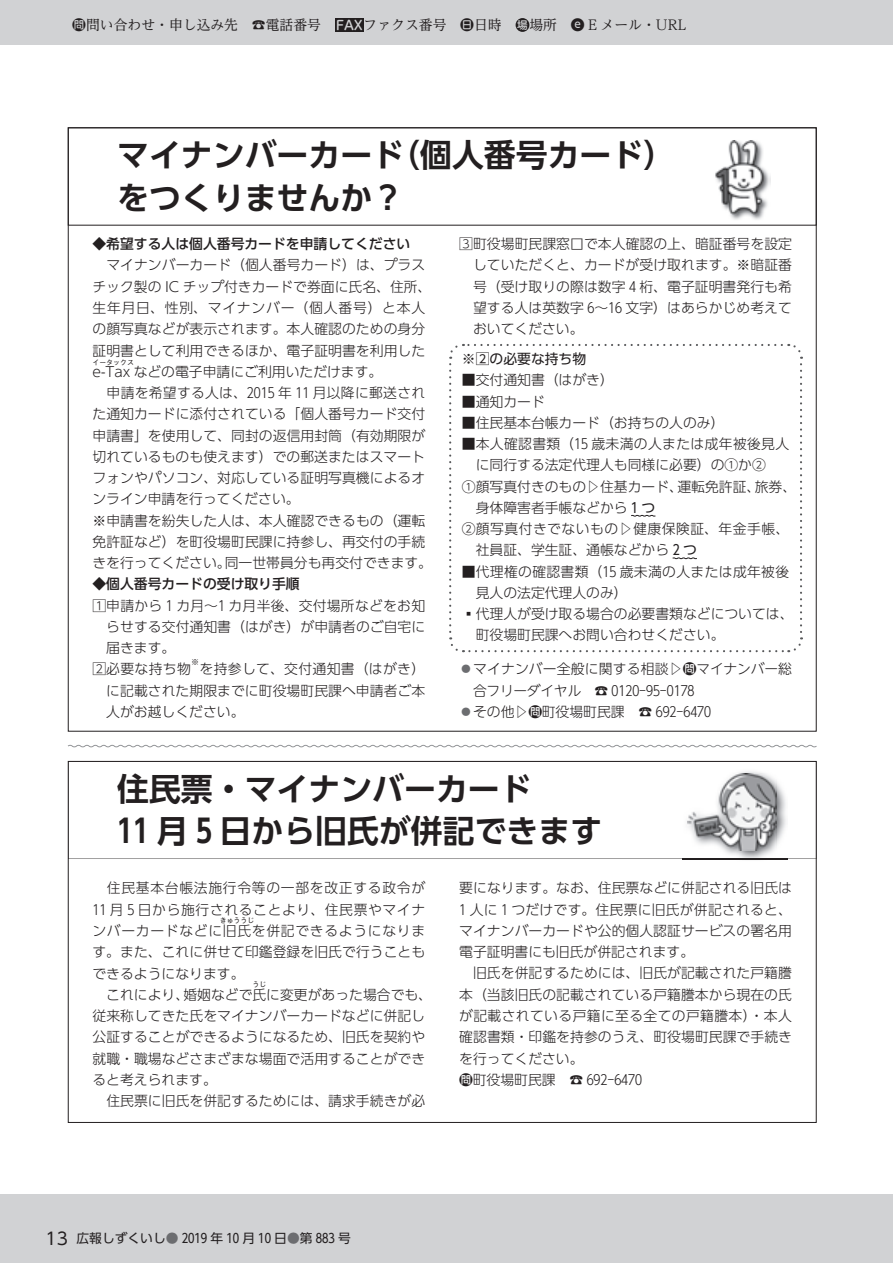
<style>
.page{position:relative;width:893px;height:1263px;background:#fff}
.page>*{position:absolute;margin:0;border:0;box-sizing:border-box;transform-origin:0 0}
.t1{font:700 31.95px/42.5px "UD Shin Go Pr 6 N De";color:#231f20}
.t2{font:16.95px "UD Shin Go Pr 6 N";color:#231f20}
.t3{font:300 13.8px/21.3px "UD Shin Go Pr 6 N";letter-spacing:.005em;color:#231f20;text-align:justify}
.t4{font:300 13.8px/21.3px "UD Shin Go Pr 6 N";letter-spacing:.025em;color:#231f20}
.t5{font:13.8px "UD Reimin Pr 6 N";color:#231f20}
.t6{font:500 13.8px "UD Shin Go Pr 6 N";color:#231f20}
.t7{font:300 13.8px "UD Shin Go Pr 6 N";letter-spacing:.035em;color:#231f20}
.t8{font:13.8px "UD Shin Go Pr 6 N";color:#231f20}
.t9{font:300 13.8px "UD Shin M Go Pr 6 N";letter-spacing:-.025em;color:#231f20}
.t10{font:12.75px "UD Shin Go Pr 6 N";color:#231f20}
.t11{font:300 8.1px "UD Shin Go Pr 6 N";color:#231f20}
.t12{font:300 6.9px "UD Shin Go Pr 6 N";color:#231f20}
.s1{font-family:"UD Shin M Go Pr 6 N";font-weight:500}
.s2{font-family:"UD Shin M Go Pr 6 N";font-weight:500;font-size:12.75px;color:#d1d2d4}
.s3{font-family:"UD Shin M Go Pr 6 N";font-weight:500;font-size:10.65px;color:#d1d2d4}
.s4{font-weight:400}
.s5{color:#6c6d70}
.s6{font-family:"UD Shin M Go Pr 6 N"}
</style>
<div class="page">
<div style="left:0;top:1195px;width:893px;height:68px;background:#d1d2d4"></div>
<div style="left:0;top:0;width:893px;height:45px;background:#d1d2d4"></div>
<div style="left:335px;top:18px;width:29px;height:14px;background:#231f20"></div>
<div style="left:516px;top:18px;width:13px;height:14px;background:#231f20;border-radius:50%"></div>
<svg style="left:68px;top:761px;width:748px;height:98px"></svg>
<svg style="left:68px;top:744px;width:749px;height:4px"></svg>
<img style="left:683px;top:769px;width:105px;height:91px">
<img style="left:683px;top:858px;width:105px;height:1px">
<img style="left:688px;top:774px;width:89px;height:76px">
<img style="left:730px;top:140px;width:33px;height:80px">
<img style="left:715px;top:141px;width:55px;height:74px">
<svg style="left:449px;top:343px;width:354px;height:310px"></svg>
<p class="t5" style="left:72px;top:14px;width:615px"><span class="s1">問</span>問い合わせ・申し込み先　☎電話番号　<span class="s2">FAX</span>ファクス番号　<span class="s1">日</span>日時　<span class="s3">場</span>場所　<span class="s1">e</span> E メール・URL</p>
<h1 class="t1" style="left:117px;top:133px;width:289px">マイナンバーカードをつくりませんか?</h1>
<h1 class="t1" style="left:388px;top:133px;width:289px">（個人番号カード(</h1>
<p class="t6" style="left:92px;top:233px;width:319px">◆希望する人は個人番号カードを申請してください</p>
<p class="t3" style="left:92px;top:254px;width:340px;text-align:left">　マイナンバーカード（個人番号カード）は、プラスチック製の IC チップ付きカードで券面に氏名、住所、生年月日、性別、マイナンバー（個人番号）と本人の顔写真などが表示されます。本人確認のための身分証明書として利用できるほか、電子証明書を利用したe Tax などの電子申請にご利用いただけます。</p>
<p class="t12" style="left:92px;top:357px;width:43px">イータックス</p>
<p class="t3" style="left:101px;top:360px;width:6px">-</p>
<p class="t3" style="left:92px;top:382px;width:334px">　申請を希望する人は、2015 年 11 月以降に郵送され</p>
<p class="t3" style="left:92px;top:403px;width:334px">た通知カードに添付されている「個人番号カード交付</p>
<p class="t3" style="left:92px;top:424px;width:334px">申請書」を使用して、同封の返信用封筒（有効期限が</p>
<p class="t3" style="left:92px;top:445px;width:334px">切れているものも使えます）での郵送またはスマート</p>
<p class="t3" style="left:92px;top:467px;width:334px">フォンやパソコン、対応している証明写真機によるオ</p>
<p class="t3" style="left:92px;top:488px;width:209px">ンライン申請を行ってください。</p>
<p class="t3" style="left:92px;top:509px;width:334px">※申請書を紛失した人は、本人確認できるもの（運転</p>
<p class="t3" style="left:92px;top:530px;width:334px">免許証など）を町役場町民課に持参し、再交付の手続</p>
<p class="t3" style="left:225px;top:552px;width:209px">同一世帯員分も再交付できます。</p>
<p class="t3" style="left:92px;top:552px;width:140px">きを行ってください。</p>
<p class="t6" style="left:92px;top:573px;width:209px">◆個人番号カードの受け取り手順</p>
<p class="t3" style="left:106px;top:594px;width:320px;text-indent:-14px">♳申請から 1 カ月〜1 カ月半後、交付場所などをお知らせする交付通知書（はがき）が申請者のご自宅に届きます。</p>
<p class="t11" style="left:191px;top:655px;width:10px">※</p>
<p class="t3" style="left:92px;top:658px;width:100px">♴必要な持ち物</p>
<p class="t3" style="left:106px;top:658px;width:320px;text-indent:93px">を持参して、交付通知書（はがき(に記載された期限までに町役場町民課へ申請者ご本人がお越しください。</p>
<p class="t3" style="left:473px;top:233px;width:320px;text-indent:-14px">♵町役場町民課窓口で本人確認の上、暗証番号を設定していただくと、カードが受け取れます。※暗証番号（受け取りの際は数字 4 桁、電子証明書発行も希望する人は英数字 〜6 16 文字）はあらかじめ考えておいてください。</p>
<p class="t8" style="left:462px;top:348px;width:126px">※♴の必要な持ち物</p>
<p class="t3" style="left:462px;top:369px;width:154px">■交付通知書（はがき(</p>
<p class="t3" style="left:462px;top:390px;width:84px">■通知カード</p>
<p class="t3" style="left:462px;top:411px;width:264px">■住民基本台帳カード（お持ちの人のみ(</p>
<p class="t4" style="left:462px;top:433px;width:329px">■本人確認書類（15 歳未満の人または成年被後見人</p>
<p class="t3" style="left:476px;top:454px;width:292px">に同行する法定代理人も同様に必要）の①か2</p>
<p class="t3" style="left:755px;top:475px;width:43px">旅券、</p>
<p class="t3" style="left:462px;top:475px;width:223px">①顔写真付きのもの▷住基カード、</p>
<p class="t3" style="left:476px;top:497px;width:181px">身体障害者手帳などから <span class="s4">1 つ</span></p>
<p class="t7" style="left:462px;top:518px;width:329px">②顔写真付きでないもの▷健康保険証、年金手帳、</p>
<p class="t3" style="left:476px;top:539px;width:223px">社員証、学生証、通帳などから <span class="s4">2 つ</span></p>
<p class="t4" style="left:476px;top:560px;width:315px;text-indent:-14px">■代理権の確認書類（15 歳未満の人または成年被後見人の法定代理人のみ(</p>
<p class="t3" style="left:476px;top:603px;width:319px;text-indent:-14px">▪代理人が受け取る場合の必要書類などについては、町役場町民課へお問い合わせください。</p>
<p class="t3" style="left:677px;top:475px;width:84px">運転免許証、</p>
<p class="t3" style="left:594px;top:658px;width:199px;text-indent:-135px"><span class="s5">⃝</span>マイナンバー全般に関する相談▷<span class="s1">問</span><span class="s6">マイナンバー総</span>☎ 0120-95-0178</p>
<p class="t9" style="left:473px;top:679px;width:110px">合フリーダイヤル</p>
<p class="t3" style="left:459px;top:700px;width:167px"><span class="s5">⃝</span>その他▷<span class="s1">問</span>町役場町民課</p>
<p class="t3" style="left:639px;top:700px;width:74px">☎ 692-6470</p>
<h1 class="t1" style="left:117px;top:767px;width:487px">住民票・マイナンバーカード<br>₁₁ 月 ₅ 日から旧氏が併記できます</h1>
<p class="t3" style="left:92px;top:877px;width:334px">　住民基本台帳法施行令等の一部を改正する政令が11 月 5 日から施行されることより、住民票やマイナンバーカードなどに旧氏を併記できるようになりま</p>
<p class="t12" style="left:220px;top:915px;width:36px">きゅううじ</p>
<p class="t3" style="left:92px;top:941px;width:334px">す。また、これに併せて印鑑登録を旧氏で行うことも</p>
<p class="t3" style="left:92px;top:962px;width:154px">できるようになります。</p>
<p class="t3" style="left:183px;top:983px;width:250px">婚姻などで氏に変更があった場合でも、</p>
<p class="t12" style="left:252px;top:978px;width:15px">うじ</p>
<p class="t3" style="left:92px;top:1005px;width:334px;text-align:left">従来称してきた氏をマイナンバーカードなどに併記し公証することができるようになるため、旧氏を契約や就職・職場などさまざまな場面で活用することができると考えられます。<br>　住民票に旧氏を併記するためには、請求手続きが必</p>
<p class="t3" style="left:92px;top:983px;width:98px">　これにより、</p>
<p class="t3" style="left:459px;top:877px;width:334px">要になります。なお、住民票などに併記される旧氏は</p>
<p class="t3" style="left:459px;top:898px;width:334px">1 人に 1 つだけです。住民票に旧氏が併記されると、</p>
<p class="t3" style="left:459px;top:919px;width:334px">マイナンバーカードや公的個人認証サービスの署名用</p>
<p class="t3" style="left:459px;top:941px;width:236px">電子証明書にも旧氏が併記されます。</p>
<p class="t3" style="left:459px;top:962px;width:334px">　旧氏を併記するためには、旧氏が記載された戸籍謄</p>
<p class="t3" style="left:459px;top:983px;width:334px">本（当該旧氏の記載されている戸籍謄本から現在の氏</p>
<p class="t4" style="left:459px;top:1004px;width:334px">が記載されている戸籍に至る全ての戸籍謄本）・本人</p>
<p class="t3" style="left:459px;top:1026px;width:334px">確認書類・印鑑を持参のうえ、町役場町民課で手続き</p>
<p class="t3" style="left:459px;top:1047px;width:126px">を行ってください。</p>
<p class="t3" style="left:569px;top:1068px;width:74px">☎ 692-6470</p>
<p class="t3" style="left:459px;top:1068px;width:98px"><span class="s1">問</span>町役場町民課</p>
<p class="t2" style="left:46px;top:1225px;width:24px">13</p>
<p class="t10" style="left:77px;top:1228px;width:276px">広報しずくいし<span class="s5">●</span> 2019 年 10 月 10 日<span class="s5">●</span>第 88₃ 号</p>
</div>
